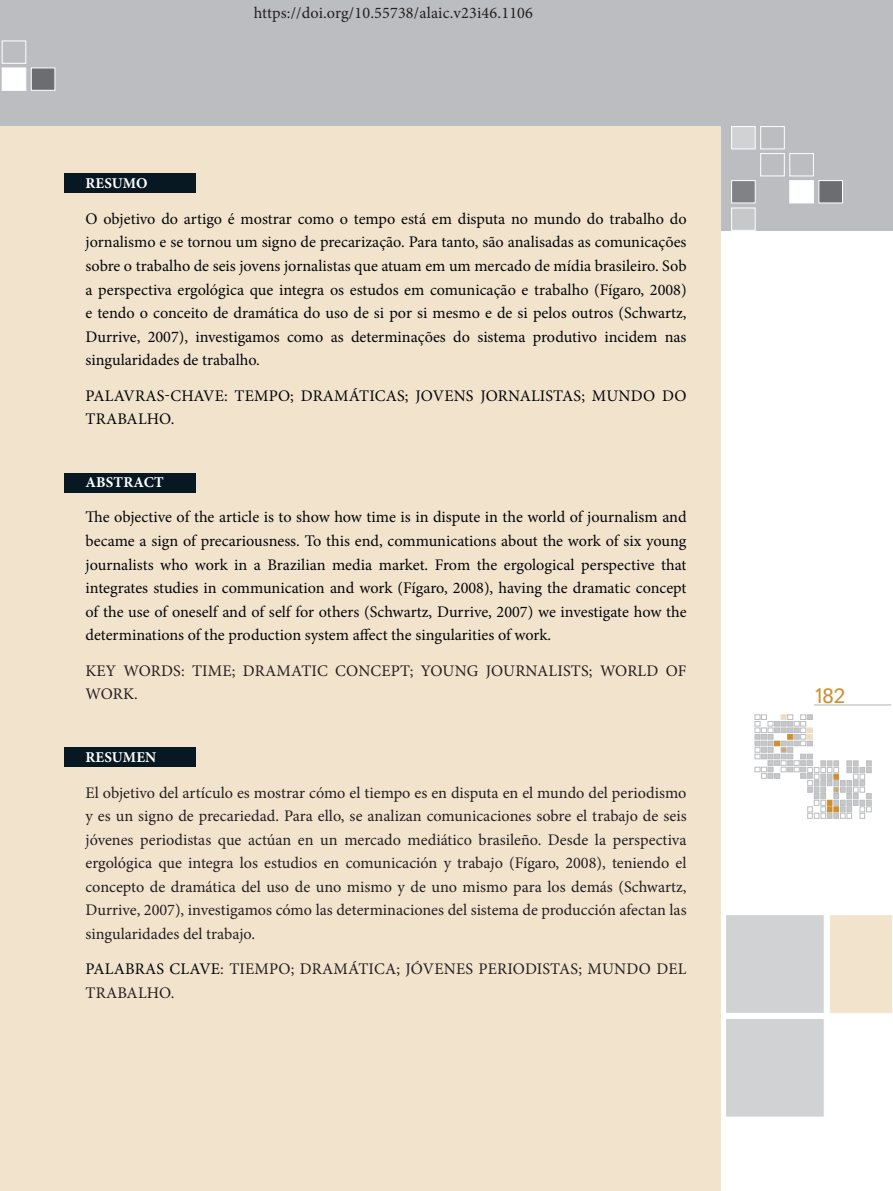
<style>
.page{position:relative;width:893px;height:1191px;background:#fff}
.page>*{position:absolute;margin:0;border:0;box-sizing:border-box;transform-origin:0 0}
.t1{font:21px "Istok Web";color:#cb9033}
.t2{font:16.2px/23.5px "Minion Pro";color:#030508;text-align:justify}
.t3{font:16.2px/23.5px "Minion Pro";letter-spacing:.01em;color:#231f20}
.t4{font:700 15px "Minion Pro";letter-spacing:.01em;color:#fff}
.s1{color:#030508}
</style>
<div class="page">
<svg style="left:755px;top:714px;width:116px;height:104px"></svg>
<hr style="left:814px;top:704px;width:77px;height:1px;background:#b2b3b7">
<div style="left:0;top:0;width:893px;height:230px;background:#bcbdc0"></div>
<div style="left:725px;top:914px;width:100px;height:99px;background:#d1d2d4;border:1px solid #fff"></div>
<div style="left:830px;top:914px;width:63px;height:99px;background:#f2e3cd"></div>
<div style="left:829px;top:914px;width:64px;height:99px;border:1px solid #fff"></div>
<div style="left:731px;top:180px;width:24px;height:23px;background:#808285;border:1px solid #fff"></div>
<div style="left:790px;top:180px;width:24px;height:23px;background:#fff"></div>
<div style="left:819px;top:180px;width:24px;height:23px;background:#6c6d70;border:1px solid #fff"></div>
<div style="left:760px;top:153px;width:24px;height:23px;border:1px solid #fff"></div>
<div style="left:790px;top:153px;width:24px;height:23px;border:1px solid #fff"></div>
<div style="left:731px;top:126px;width:24px;height:23px;background:#d1d2d4;border:1px solid #fff"></div>
<div style="left:760px;top:126px;width:24px;height:23px;border:1px solid #fff"></div>
<div style="left:731px;top:208px;width:24px;height:22px;background:#c7c8ca;border:1px solid #fff"></div>
<div style="left:725px;top:1018px;width:100px;height:99px;background:#d1d2d4;border:1px solid #fff"></div>
<div style="left:0;top:126px;width:721px;height:1065px;background:#f2e3cd"></div>
<div style="left:2px;top:68px;width:24px;height:22px;background:#fff"></div>
<div style="left:31px;top:68px;width:24px;height:22px;background:#6c6d70;border:1px solid #fff"></div>
<div style="left:2px;top:41px;width:24px;height:22px;border:1px solid #fff"></div>
<div style="left:64px;top:173px;width:131px;height:20px;background:#071822"></div>
<div style="left:64px;top:473px;width:131px;height:19px;background:#071822"></div>
<div style="left:64px;top:747px;width:131px;height:19px;background:#071822"></div>
<p class="t3" style="left:254px;top:1px;width:281px">https://doi.org/10.55738/alaic.v23i46.1106</p>
<p class="t4" style="left:86px;top:173px;width:64px">RESUMO</p>
<p class="t2" style="left:85px;top:207px;width:603px">O objetivo do artigo é mostrar como o tempo está em disputa no mundo do trabalho do jornalismo e se tornou um signo de precarização. Para tanto, são analisadas as comunicações sobre o trabalho de seis jovens jornalistas que atuam em um mercado de mídia brasileiro. Sob a perspectiva ergológica que integra os estudos em comunicação e trabalho (Fígaro, 2008) e tendo o conceito de dramática do uso de si por si mesmo e de si pelos outros (Schwartz, Durrive, 2007), investigamos como as determinações do sistema produtivo incidem nas singularidades de trabalho.</p>
<p class="t2" style="left:86px;top:384px;width:602px">PALAVRAS-CHAVE: TEMPO; DRAMÁTICAS; JOVENS JORNALISTAS; MUNDO DO<br>TRABALHO.</p>
<p class="t4" style="left:86px;top:471px;width:80px">ABSTRACT</p>
<p class="t2" style="left:85px;top:505px;width:603px">The objective of the article is to show how time is in dispute in the world of journalism and became a sign of precariousness. To this end, communications about the work of six young journalists who work in a Brazilian media market. From the ergological perspective that integrates studies in communication and work (Fígaro, 2008), having the dramatic concept of the use of oneself and of self for others (Schwartz, Durrive, 2007) we investigate how the determinations of the production system affect the singularities of work.</p>
<p class="t3" style="left:86px;top:659px;width:602px">KEY WORDS: TIME; DRAMATIC CONCEPT; YOUNG JOURNALISTS; WORLD OF<br>WORK.</p>
<p class="t4" style="left:86px;top:746px;width:72px">RESUMEN</p>
<p class="t3" style="left:85px;top:780px;width:603px;text-align:justify">El objetivo del artículo es mostrar cómo el tiempo es en disputa en el mundo del periodismo y es un signo de precariedad. Para ello, se analizan comunicaciones sobre el trabajo de seis jóvenes periodistas que actúan en un mercado mediático brasileño. Desde la perspectiva ergológica que integra los estudios en comunicación y trabajo (Fígaro, 2008), teniendo el concepto de dramática del uso de uno mismo y de uno mismo para los demás (Schwartz, Durrive, 2007), investigamos cómo las determinaciones del sistema de producción afectan las singularidades del trabajo.</p>
<p class="t3" style="left:86px;top:957px;width:602px"><span class="s1">PALABRAS CLAVE</span>: TIEMPO; DRAMÁTICA; JÓVENES PERIODISTAS; MUNDO DEL<br>TRABALHO.</p>
<p class="t1" style="left:814px;top:682px;width:33px">182</p>
</div>
